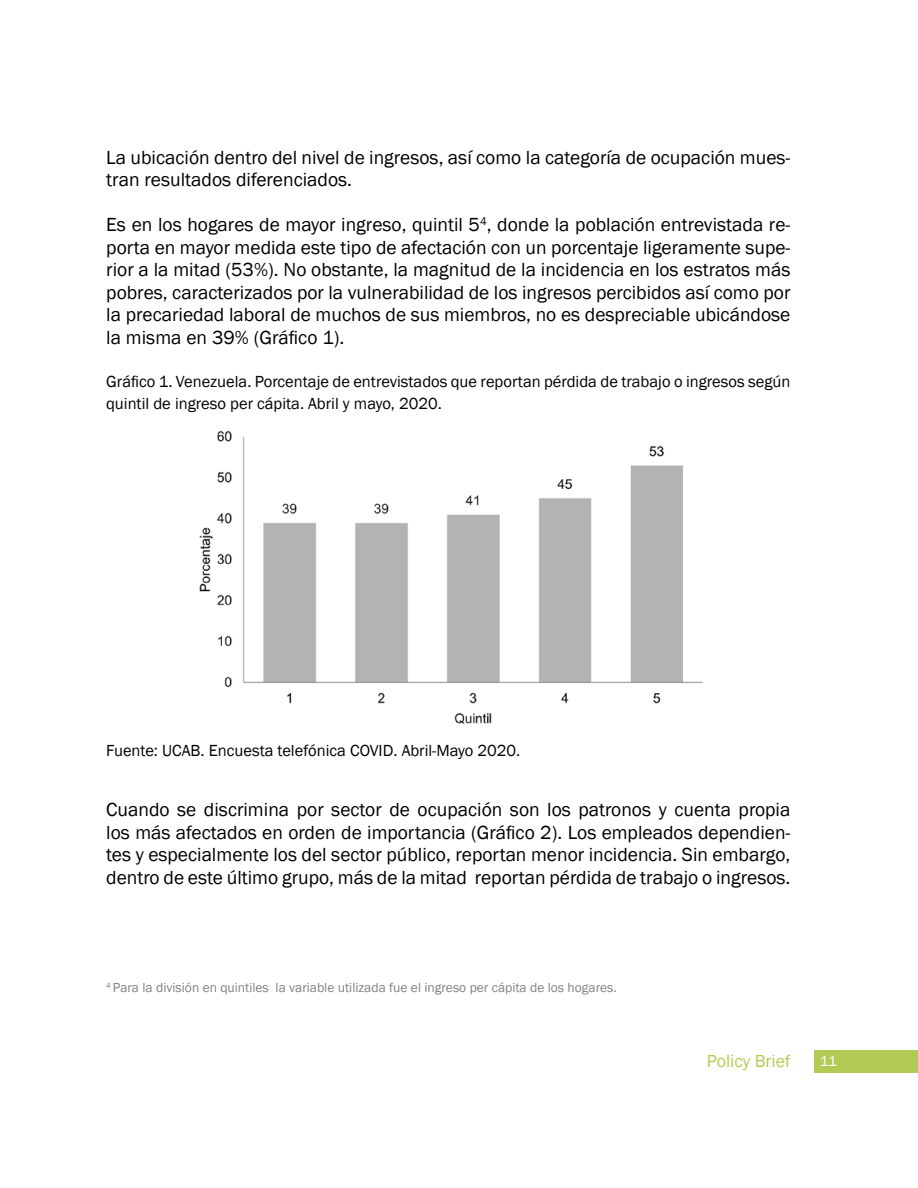
<style>
.page{position:relative;width:918px;height:1188px;background:#fff}
.page>*{position:absolute;margin:0;border:0;box-sizing:border-box;transform-origin:0 0}
.t1{font:19.5px/22.5px "Franklin Gothic";color:#000;text-align:justify}
.t2{font:18px "Franklin Gothic";color:#b1cb54}
.t3{font:16.5px/22.5px "Franklin Gothic";color:#000}
.t4{font:15px "Franklin Gothic";color:#fff}
.t5{font:13.5px "Franklin Gothic";color:#808285}
</style>
<div class="page">
<div style="left:815px;top:1050px;width:103px;height:23px;background:#b1cb54"></div>
<img style="left:199px;top:430px;width:504px;height:294px">
<p class="t1" style="left:106px;top:146px;width:686px">La ubicación dentro del nivel de ingresos, así como la categoría de ocupación mues&shy;tran resultados diferenciados.</p>
<p class="t1" style="left:106px;top:214px;width:686px">Es en los hogares de mayor ingreso, quintil 5<sup>4</sup>, donde la población entrevistada re&shy;porta en mayor medida este tipo de afectación con un porcentaje ligeramente supe&shy;rior a la mitad (53%). No obstante, la magnitud de la incidencia en los estratos más pobres, caracterizados por la vulnerabilidad de los ingresos percibidos así como por la precariedad laboral de muchos de sus miembros, no es despreciable ubicándose la misma en 39% (Gráfico 1).</p>
<p class="t3" style="left:106px;top:370px;width:686px">Gráfico 1. Venezuela. Porcentaje de entrevistados que reportan pérdida de trabajo o ingresos según quintil de ingreso per cápita. Abril y mayo, 2020.</p>
<p class="t3" style="left:106px;top:739px;width:415px">Fuente: UCAB. Encuesta telefónica COVID. Abril-Mayo 2020.</p>
<p class="t1" style="left:106px;top:799px;width:686px">Cuando se discrimina por sector de ocupación son los patronos y cuenta propia los más afectados en orden de importancia (Gráfico 2). Los empleados dependien&shy;tes y especialmente los del sector público, reportan menor incidencia. Sin embargo, dentro de este último grupo, más de la mitad reportan pérdida de trabajo o ingresos.</p>
<p class="t5" style="left:106px;top:979px;width:512px"><sup>4</sup> Para la división en quintiles la variable utilizada fue el ingreso per cápita de los hogares.</p>
<p class="t2" style="left:707px;top:1050px;width:85px">Policy Brief</p>
<p class="t4" style="left:820px;top:1052px;width:19px">11</p>
</div>
